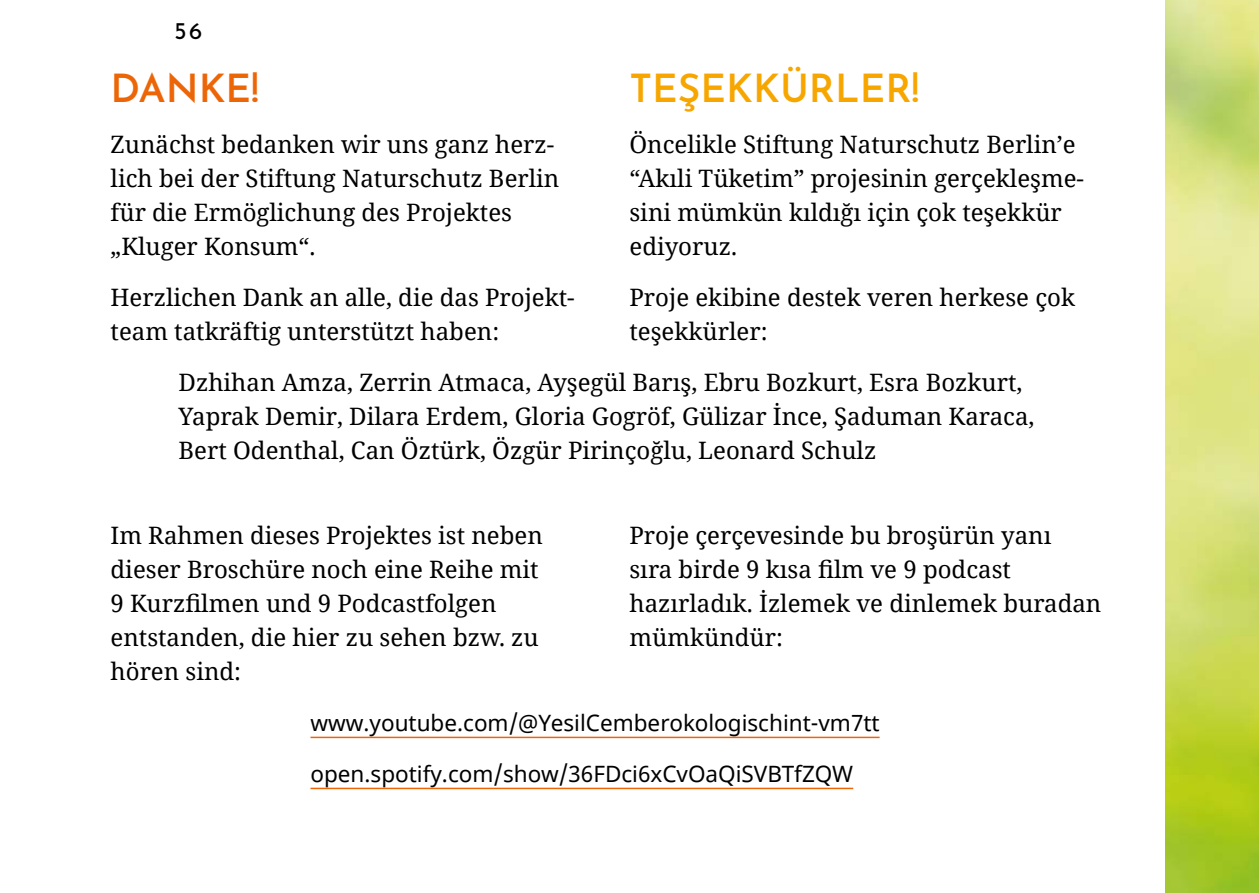
<style>
.page{position:relative;width:1259px;height:893px;background:#fff}
.page>*{position:absolute;margin:0;border:0;box-sizing:border-box;transform-origin:0 0}
.t1{font:600 39px "Josefin Sans";color:#f7a600}
.t2{font:600 39px "Josefin Sans";color:#ec6608}
.t3{font:24px/33.9px "Noto Serif";color:#000}
.t4{font:24px "Josefin Sans";color:#000}
.t5{font:22.5px "Noto Sans";color:#000}
</style>
<div class="page">
<img style="left:1165px;top:0;width:94px;height:893px">
<hr style="left:310px;top:737px;width:569px;height:1px;background:#ec6608">
<hr style="left:310px;top:788px;width:543px;height:1px;background:#ec6608">
<p class="t4" style="left:174px;top:10px;width:30px">56</p>
<h1 class="t2" style="left:111px;top:55px;width:150px">DANKE!</h1>
<p class="t3" style="left:111px;top:127px;width:450px">Zunächst bedanken wir uns ganz herz&shy;lich bei der Stiftung Naturschutz Berlin für die Ermöglichung des Projektes „Kluger Konsum“.</p>
<p class="t3" style="left:111px;top:280px;width:465px">Herzlichen Dank an alle, die das Projekt&shy;team tatkräftig unterstützt haben:</p>
<h1 class="t1" style="left:629px;top:55px;width:291px">TEŞEKKÜRLER!</h1>
<p class="t3" style="left:629px;top:127px;width:456px">Öncelikle Stiftung Naturschutz Berlin’e “Akıli Tüketim” projesinin gerçekleşme&shy;sini mümkün kıldığı için çok teşekkür ediyoruz.</p>
<p class="t3" style="left:629px;top:280px;width:447px">Proje ekibine destek veren herkese çok teşekkürler:</p>
<p class="t3" style="left:179px;top:365px;width:857px">Dzhihan Amza, Zerrin Atmaca, Ayşegül Barış, Ebru Bozkurt, Esra Bozkurt,<br>Yaprak Demir, Dilara Erdem, Gloria Gogröf, Gülizar İnce, Şaduman Karaca,<br>Bert Odenthal, Can Öztürk, Özgür Pirinçoğlu, Leonard Schulz</p>
<p class="t3" style="left:111px;top:518px;width:434px">Im Rahmen dieses Projektes ist neben dieser Broschüre noch eine Reihe mit<br>9 Kurzfilmen und 9 Podcastfolgen entstanden, die hier zu sehen bzw. zu hören sind:</p>
<p class="t3" style="left:629px;top:518px;width:473px">Proje çerçevesinde bu broşürün yanı<br>sıra birde 9 kısa film ve 9 podcast hazırladık. İzlemek ve dinlemek buradan mümkündür:</p>
<p class="t5" style="left:310px;top:708px;width:570px">www.youtube.com/@YesilCemberokologischint-vm7tt</p>
<p class="t5" style="left:310px;top:759px;width:544px">open.spotify.com/show/36FDci6xCvOaQiSVBTfZQW</p>
</div>
